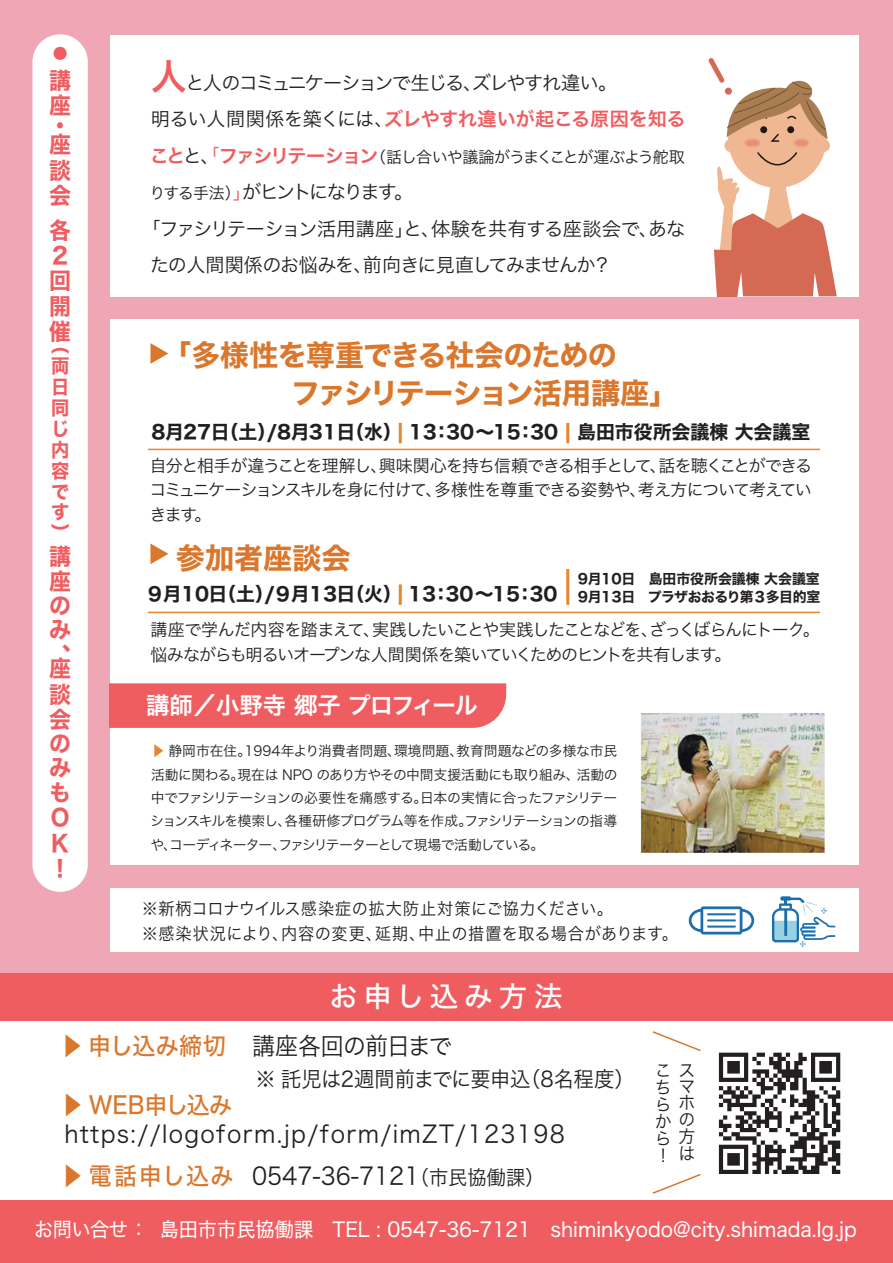
<style>
.page{position:relative;width:893px;height:1263px;background:#fff}
.page>*{position:absolute;margin:0;border:0;box-sizing:border-box;transform-origin:0 0}
.t1{font:29.1px/38.4px "Hiragino Sans W7";letter-spacing:-.025em;color:#da772c}
.t2{font:28.35px "Hiragino Sans W5";letter-spacing:.205em;color:#fff}
.t3{font:24.15px "Hiragino Sans W3";letter-spacing:.06em;color:#231f20;scale:.95 1}
.t4{font:24.15px "Hiragino Sans W3";color:#231f20;scale:.95 1}
.t5{font:24.15px "Hiragino Sans W3";letter-spacing:-.035em;color:#231f20;scale:.95 1}
.t6{font:24.15px "Hiragino Sans W5";letter-spacing:-.025em;color:#da772c;scale:.95 1}
.t7{font:23.4px "Hiragino Sans W6";letter-spacing:-.04em;color:#fff}
.t8{font:22.95px/24.9px "Hiragino Sans W7";color:#f05d61;scale:.95 1}
.t9{font:21.3px "Hiragino Sans W3";letter-spacing:-.025em;color:#231f20;scale:.95 1}
.t10{font:20.25px "Hiragino Sans W4";color:#fff;scale:.95 1}
.t11{font:19.2px "Hiragino Sans W3";letter-spacing:-.07em;color:#231f20}
.t12{font:19.2px "Hiragino Sans W3";letter-spacing:-.025em;color:#231f20}
.t13{font:19.2px "Hiragino Sans W6";letter-spacing:-.01em;color:#f05d61}
.t14{font:19.2px "Hiragino Sans W3";letter-spacing:-.115em;color:#231f20}
.t15{font:19.2px/20.9px "Hiragino Sans W7";color:#f05d61;text-align:justify;scale:.95 1}
.t16{font:18.9px "Hiragino Sans W7";color:#231f20}
.t17{font:17.7px/17px "Hiragino Sans W3";color:#231f20;scale:.95 1}
.t18{font:16.95px/24.5px "Hiragino Sans W3";letter-spacing:-.05em;color:#231f20;text-align:justify}
.t19{font:16.95px/24.6px "Hiragino Sans W3";letter-spacing:-.07em;color:#231f20}
.t20{font:16.95px/25.5px "Hiragino Sans W3";letter-spacing:.03em;color:#231f20;scale:.95 1}
.t21{font:15.9px "Hiragino Sans W3";letter-spacing:-.065em;color:#231f20}
.t22{font:14.85px "Hiragino Sans W7";color:#f05d61}
.t23{font:13.95px/18.6px "Hiragino Sans W7";letter-spacing:-.02em;color:#231f20}
.t24{font:13.8px/23.4px "Hiragino Sans W3";letter-spacing:-.075em;color:#231f20;text-align:justify}
.s1{font-family:"Hiragino Sans W6";font-size:36.15px;color:#f05d61}
.s2{font-family:"Hiragino Sans W3";color:#231f20}
.s3{font-family:"Hiragino Sans W6";font-size:19.2px;color:#f05d61}
.s4{font-size:19.2px}
.s5{font-size:19.2px;color:#f05d61}
.s6{font-size:15.9px}
.s7{color:#f05d61}
.s8{font-family:"Koz Go Pr 6 N";color:#e9852d}
.s9{font-family:"Koz Go Pr 6 N";color:#da772c}
.s10{font-family:"Hiragino Sans W5";color:#da772c}
.s11{font-family:"Koz Go Pr 6 N"}
.s12{font-size:20.25px}
</style>
<div class="page">
<div style="left:0;top:0;width:893px;height:973px;background:#efa6b5"></div>
<div style="left:110px;top:319px;width:748px;height:546px;background:#fff"></div>
<div style="left:110px;top:35px;width:748px;height:261px;background:#fff"></div>
<div style="left:110px;top:888px;width:748px;height:64px;background:#fff"></div>
<div style="left:109px;top:683px;width:397px;height:45px;background:#f05d61"></div>
<div style="left:0;top:1200px;width:893px;height:63px;background:#f05d61"></div>
<div style="left:0;top:973px;width:893px;height:47px;background:#f05d61"></div>
<div style="left:32px;top:34px;width:56px;height:858px;background:#fff;border-radius:27px"></div>
<img style="left:640px;top:714px;width:184px;height:138px">
<svg style="left:150px;top:543px;width:18px;height:21px"></svg>
<hr style="left:148px;top:612px;width:672px;height:1px;background:#e9852d">
<hr style="left:148px;top:449px;width:672px;height:1px;background:#e9852d">
<svg style="left:150px;top:343px;width:18px;height:21px"></svg>
<svg style="left:719px;top:1053px;width:121px;height:121px"></svg>
<img style="left:733px;top:142px;width:94px;height:10px">
<div style="left:724px;top:139px;width:13px;height:13px;background:#efb792;border-radius:50%"></div>
<div style="left:817px;top:139px;width:13px;height:13px;background:#efb792;border-radius:50%"></div>
<svg style="left:708px;top:58px;width:120px;height:84px"></svg>
<svg style="left:714px;top:152px;width:123px;height:144px"></svg>
<svg style="left:652px;top:1174px;width:49px;height:20px"></svg>
<svg style="left:652px;top:1031px;width:49px;height:21px"></svg>
<svg style="left:689px;top:906px;width:65px;height:28px"></svg>
<svg style="left:772px;top:896px;width:63px;height:51px"></svg>
<hr style="left:566px;top:423px;width:3px;height:20px;background:#e9852d">
<hr style="left:566px;top:569px;width:3px;height:36px;background:#e9852d">
<hr style="left:399px;top:423px;width:3px;height:20px;background:#e9852d">
<hr style="left:399px;top:584px;width:3px;height:21px;background:#e9852d">
<p class="t22" style="left:53px;top:42px;width:15px">●</p>
<h3 class="t8" style="left:49px;top:69px;width:24px">講座</h3>
<h3 class="t8" style="left:49px;top:117px;width:24px;line-height:19.5px">・座</h3>
<h3 class="t8" style="left:49px;top:158px;width:24px">談会</h3>
<h3 class="t8" style="left:49px;top:219px;width:24px">各<br>２回開催</h3>
<h3 class="t15" style="left:51px;top:335px;width:20px">（両日同じ内容です）</h3>
<h3 class="t8" style="left:49px;top:545px;width:24px;text-align:justify">講座のみ、</h3>
<h3 class="t8" style="left:49px;top:657px;width:24px;text-align:justify">座談会のみもO K！</h3>
<h3 class="t11" style="left:151px;top:66px;width:468px"><span class="s1">人</span>と人のコミュニケーションで生じる、ズレやすれ違い。</h3>
<h3 class="t13" style="left:151px;top:102px;width:536px"><span class="s2">明るい人間関係を築くには、</span>ズレやすれ違いが起こる原因を知る</h3>
<p class="t21" style="left:150px;top:143px;width:537px"><span class="s3">こと</span><span class="s4">と、</span><span class="s5">「</span><span class="s3">ファシリテーション</span>（話し合いや議論がうまくことが運ぶよう舵取</p>
<h3 class="t14" style="left:150px;top:175px;width:265px"><span class="s6">りする手法）</span><span class="s7">」</span>がヒントになります。</h3>
<h3 class="t12" style="left:141px;top:212px;width:546px">「ファシリテーション活用講座」と、体験を共有する座談会で、あな</h3>
<h3 class="t11" style="left:150px;top:248px;width:463px">たの人間関係のお悩みを、前向きに見直してみませんか？</h3>
<h1 class="t1" style="left:291px;top:337px;width:389px;text-indent:-129px">「多様性を尊重できる社会のための<br>ファシリテーション活用講座」</h1>
<h3 class="t16" style="left:151px;top:417px;width:660px">8月27日（土）/8月31日（水） 13：30～15：30　島田市役所会議棟 大会議室</h3>
<p class="t18" style="left:149px;top:452px;width:664px">自分と相手が違うことを理解し、興味関心を持ち信頼できる相手として、話を聴くことができるコミュニケーションスキルを身に付けて、多様性を尊重できる姿勢や、考え方について考えていきます。</p>
<h1 class="t1" style="left:176px;top:540px;width:176px">参加者座談会</h1>
<h3 class="t16" style="left:146px;top:579px;width:414px">９月10日（土）/９月13日（火） 13：30～15：30</h3>
<p class="t23" style="left:578px;top:570px;width:244px">9月10日　島田市役所会議棟 大会議室<br>9月13日　プラザおおるり第３多目的室</p>
<p class="t19" style="left:150px;top:616px;width:671px">講座で学んだ内容を踏まえて、実践したいことや実践したことなどを、ざっくばらんにトーク。悩みながらも明るいオープンな人間関係を築いていくためのヒントを共有します。</p>
<h3 class="t7" style="left:146px;top:684px;width:333px">講師／小野寺 郷子 プロフィール</h3>
<p class="t24" style="left:150px;top:738px;width:469px"><span class="s8">▶</span> 静岡市在住。1994年より消費者問題、環境問題、教育問題などの多様な市民活動に関わる。現在は NPO のあり方やその中間支援活動にも取り組み、活動の中でファシリテーションの必要性を痛感する。日本の実情に合ったファシリテーションスキルを模索し、各種研修プログラム等を作成。ファシリテーションの指導や、コーディネーター、ファシリテーターとして現場で活動している。</p>
<p class="t20" style="left:142px;top:894px;width:566px">※新柄コロナウイルス感染症の拡大防止対策にご協力ください。<br>※感染状況により、内容の変更、延期、中止の措置を取る場合があります。</p>
<h2 class="t2" style="left:329px;top:971px;width:234px">お申し込み方法</h2>
<h3 class="t5" style="left:60px;top:1024px;width:414px"><span class="s9">▶</span> <span class="s10">申し込み締切</span> 講座各回の前日まで</h3>
<h3 class="t9" style="left:256px;top:1060px;width:400px">※ 託児は2週間前までに要申込（8名程度）</h3>
<h3 class="t6" style="left:60px;top:1083px;width:182px"><span class="s11">▶</span> WEB申し込み</h3>
<h3 class="t3" style="left:64px;top:1112px;width:528px">https://logoform.jp/form/imZT/123198</h3>
<h3 class="t4" style="left:60px;top:1154px;width:511px"><span class="s9">▶</span> <span class="s10">電話申し込み</span> 0547-36-7121<span class="s12">（市民協働課）</span></h3>
<p class="t17" style="left:655px;top:1061px;width:18px">こちらから！</p>
<p class="t17" style="left:679px;top:1061px;width:18px;line-height:16.5px;text-align:justify">スマホの方は</p>
<h3 class="t10" style="left:34px;top:1211px;width:122px">お問い合せ ：</h3>
<h3 class="t10" style="left:160px;top:1211px;width:735px">島田市市民協働課　TEL : 0547-36-7121　shiminkyodo@city.shimada.lg.jp</h3>
</div>
